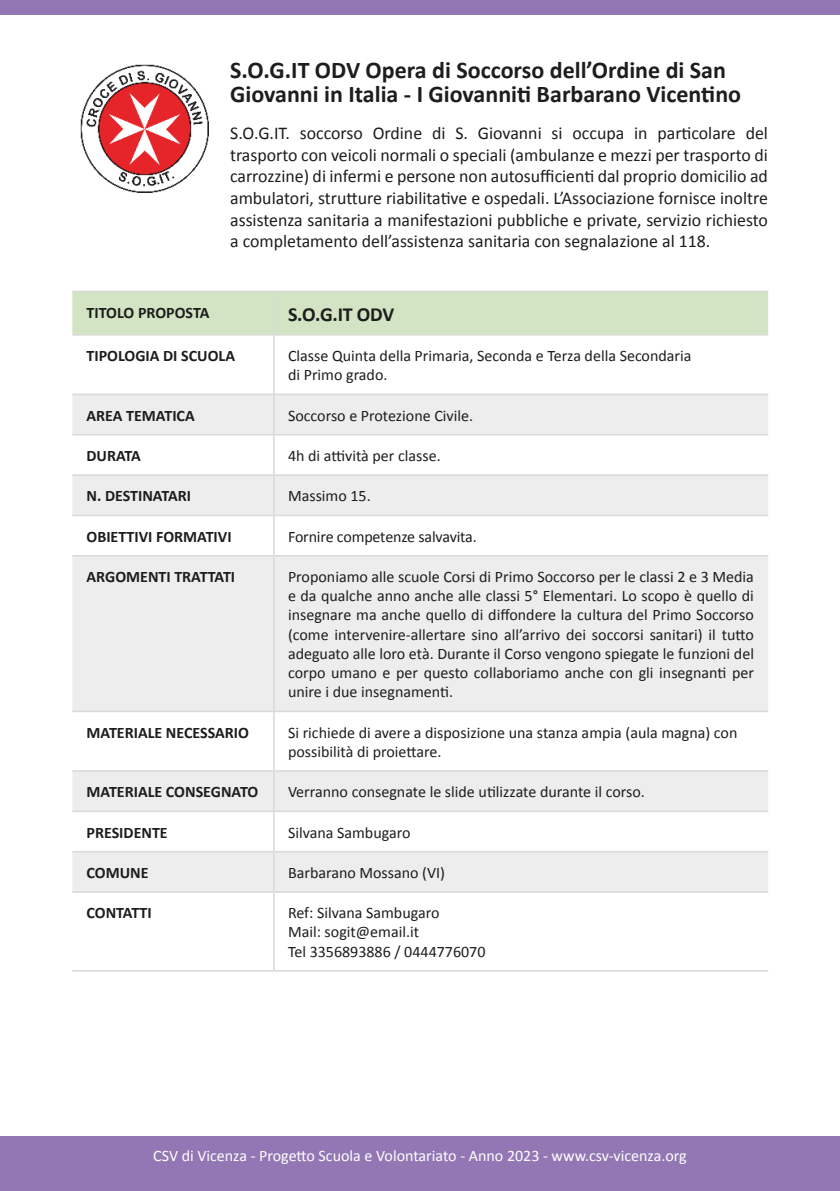
<style>
.page{position:relative;width:840px;height:1191px;background:#fff}
.page>*{position:absolute;margin:0;border:0;box-sizing:border-box;transform-origin:0 0}
.t1{font:700 24px/24px "Calibri";color:#1d1d1b}
.t2{font:700 20px "Calibri";color:#1d1d1b}
.t3{font:18px/21.6px "Calibri";color:#1d1d1b;text-align:justify}
.t4{font:16px/19.2px "Calibri";color:#1d1d1b}
.t5{font:700 16px "Calibri";color:#1d1d1b}
.t6{font:16px "Calibri";color:#fff}
</style>
<div class="page">
<div style="left:0;top:1137px;width:839px;height:54px;background:#9377b4"></div>
<img style="left:80px;top:64px;width:128px;height:129px">
<div style="left:72px;top:292px;width:695px;height:42px;background:#d3e4c4"></div>
<svg style="left:72px;top:395px;width:695px;height:496px;fill:#ededed"></svg>
<hr style="left:72px;top:291px;width:202px;height:1px;background:#dadada">
<hr style="left:274px;top:291px;width:493px;height:1px;background:#dadada">
<hr style="left:273px;top:292px;width:1px;height:42px;background:#dadada">
<hr style="left:72px;top:334px;width:202px;height:1px;background:#dadada">
<hr style="left:274px;top:334px;width:493px;height:1px;background:#dadada">
<hr style="left:273px;top:335px;width:1px;height:58px;background:#dadada">
<hr style="left:72px;top:393px;width:202px;height:2px;background:#dadada">
<hr style="left:274px;top:393px;width:493px;height:2px;background:#dadada">
<hr style="left:273px;top:395px;width:1px;height:39px;background:#dadada">
<hr style="left:72px;top:434px;width:202px;height:1px;background:#dadada">
<hr style="left:274px;top:434px;width:493px;height:1px;background:#dadada">
<hr style="left:273px;top:435px;width:1px;height:39px;background:#dadada">
<hr style="left:72px;top:474px;width:202px;height:2px;background:#dadada">
<hr style="left:274px;top:474px;width:493px;height:2px;background:#dadada">
<hr style="left:273px;top:476px;width:1px;height:38px;background:#dadada">
<hr style="left:72px;top:514px;width:202px;height:2px;background:#dadada">
<hr style="left:274px;top:514px;width:493px;height:2px;background:#dadada">
<hr style="left:273px;top:516px;width:1px;height:39px;background:#dadada">
<hr style="left:72px;top:555px;width:202px;height:1px;background:#dadada">
<hr style="left:274px;top:555px;width:493px;height:1px;background:#dadada">
<hr style="left:273px;top:556px;width:1px;height:154px;background:#dadada">
<hr style="left:72px;top:710px;width:202px;height:2px;background:#dadada">
<hr style="left:274px;top:710px;width:493px;height:2px;background:#dadada">
<hr style="left:273px;top:712px;width:1px;height:58px;background:#dadada">
<hr style="left:72px;top:770px;width:202px;height:2px;background:#dadada">
<hr style="left:274px;top:770px;width:493px;height:2px;background:#dadada">
<hr style="left:273px;top:772px;width:1px;height:38px;background:#dadada">
<hr style="left:72px;top:810px;width:202px;height:2px;background:#dadada">
<hr style="left:274px;top:810px;width:493px;height:2px;background:#dadada">
<hr style="left:273px;top:812px;width:1px;height:39px;background:#dadada">
<hr style="left:72px;top:851px;width:202px;height:1px;background:#dadada">
<hr style="left:274px;top:851px;width:493px;height:1px;background:#dadada">
<hr style="left:273px;top:852px;width:1px;height:39px;background:#dadada">
<hr style="left:72px;top:891px;width:202px;height:2px;background:#dadada">
<hr style="left:274px;top:891px;width:493px;height:2px;background:#dadada">
<hr style="left:273px;top:893px;width:1px;height:77px;background:#dadada">
<hr style="left:72px;top:970px;width:202px;height:1px;background:#dadada">
<hr style="left:274px;top:970px;width:493px;height:1px;background:#dadada">
<div style="left:0;top:0;width:839px;height:15px;background:#9377b4"></div>
<h1 class="t1" style="left:230px;top:60px;width:512px">S.O.G.IT ODV Opera di Soccorso dell’Ordine di San<br>Giovanni in Italia - I Giovanniti Barbarano Vicentino</h1>
<p class="t3" style="left:230px;top:124px;width:539px">S.O.G.IT. soccorso Ordine di S. Giovanni si occupa in particolare del trasporto con veicoli normali o speciali (ambulanze e mezzi per trasporto di carrozzine) di infermi e persone non autosufficienti dal proprio domicilio ad ambulatori, strutture riabilitative e ospedali. L’Associazione fornisce inoltre assistenza sanitaria a manifestazioni pubbliche e private, servizio richiesto a completamento dell’assistenza sanitaria con segnalazione al 118.</p>
<p class="t5" style="left:86px;top:306px;width:124px">TITOLO PROPOSTA</p>
<p class="t2" style="left:288px;top:306px;width:108px">S.O.G.IT ODV</p>
<p class="t5" style="left:86px;top:349px;width:150px">TIPOLOGIA DI SCUOLA</p>
<p class="t4" style="left:288px;top:347px;width:405px">Classe Quinta della Primaria, Seconda e Terza della Secondaria di Primo grado.</p>
<p class="t5" style="left:86px;top:408px;width:110px">AREA TEMATICA</p>
<p class="t4" style="left:288px;top:407px;width:186px">Soccorso e Protezione Civile.</p>
<p class="t5" style="left:86px;top:449px;width:56px">DURATA</p>
<p class="t4" style="left:288px;top:447px;width:154px">4h di attività per classe.</p>
<p class="t5" style="left:86px;top:489px;width:106px">N. DESTINATARI</p>
<p class="t4" style="left:288px;top:488px;width:84px">Massimo 15.</p>
<p class="t5" style="left:86px;top:529px;width:146px">OBIETTIVI FORMATIVI</p>
<p class="t4" style="left:288px;top:528px;width:190px">Fornire competenze salvavita.</p>
<p class="t5" style="left:86px;top:570px;width:150px">ARGOMENTI TRATTATI</p>
<p class="t4" style="left:288px;top:568px;width:467px;text-align:justify">Proponiamo alle scuole Corsi di Primo Soccorso per le classi 2 e 3 Media e da qualche anno anche alle classi 5° Elementari. Lo scopo è quello di insegnare ma anche quello di diffondere la cultura del Primo Soccorso (come intervenire-allertare sino all’arrivo dei soccorsi sanitari) il tutto adeguato alle loro età. Durante il Corso vengono spiegate le funzioni del corpo umano e per questo collaboriamo anche con gli insegnanti per unire i due insegnamenti.</p>
<p class="t5" style="left:86px;top:725px;width:164px">MATERIALE NECESSARIO</p>
<p class="t4" style="left:288px;top:724px;width:450px">Si richiede di avere a disposizione una stanza ampia (aula magna) con possibilità di proiettare.</p>
<p class="t5" style="left:86px;top:785px;width:173px">MATERIALE CONSEGNATO</p>
<p class="t4" style="left:288px;top:783px;width:358px">Verranno consegnate le slide utilizzate durante il corso.</p>
<p class="t5" style="left:86px;top:825px;width:83px">PRESIDENTE</p>
<p class="t4" style="left:288px;top:824px;width:124px">Silvana Sambugaro</p>
<p class="t5" style="left:86px;top:866px;width:63px">COMUNE</p>
<p class="t4" style="left:288px;top:864px;width:158px">Barbarano Mossano (VI)</p>
<p class="t5" style="left:86px;top:906px;width:67px">CONTATTI</p>
<p class="t4" style="left:288px;top:904px;width:199px">Ref: Silvana Sambugaro<br>Mail: sogit@email.it<br>Tel 3356893886 / 0444776070</p>
<p class="t6" style="left:153px;top:1148px;width:534px">CSV di Vicenza - Progetto Scuola e Volontariato - Anno 2023 - www.csv-vicenza.org</p>
</div>
